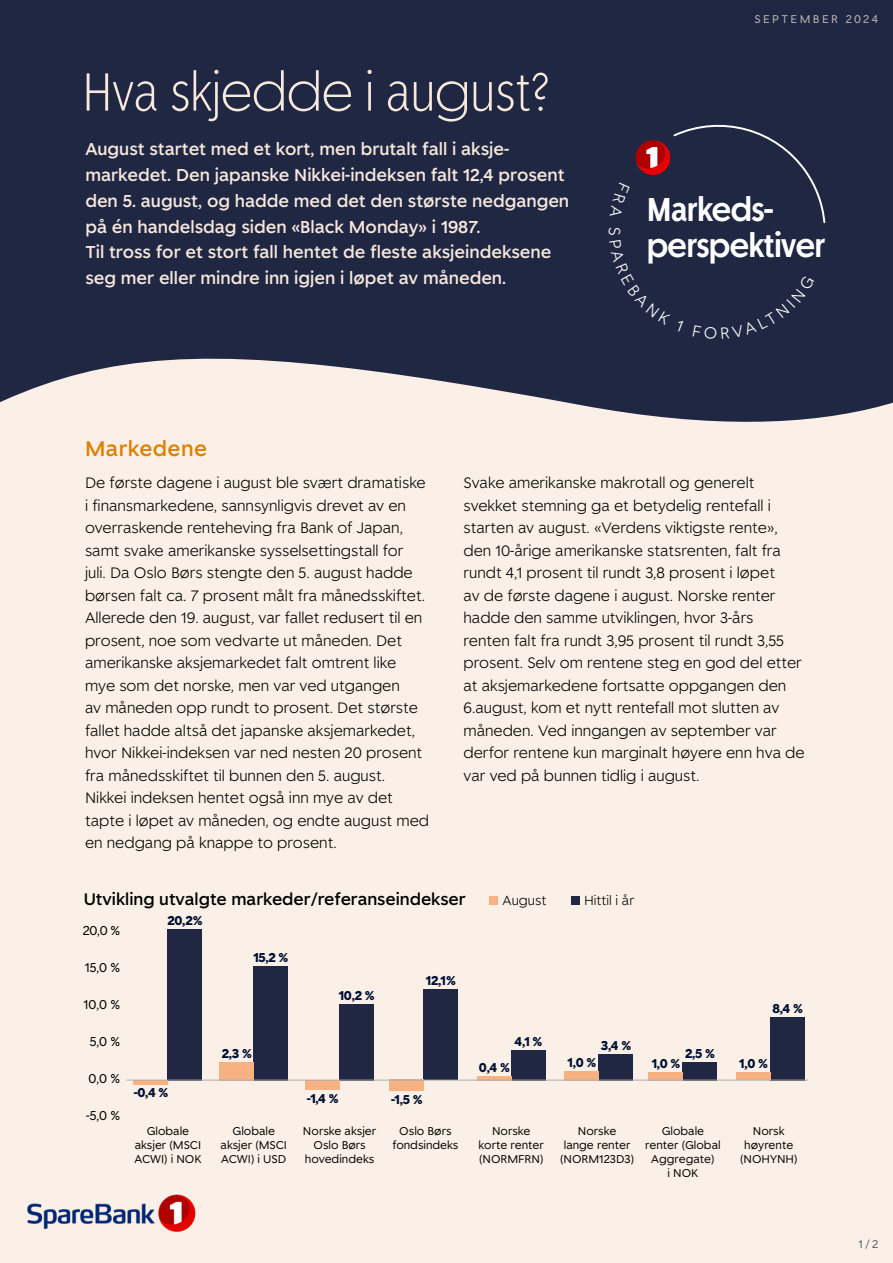
<style>
.page{position:relative;width:893px;height:1263px;background:#faf0e7}
.page>*{position:absolute;margin:0;border:0;box-sizing:border-box;transform-origin:0 0}
.t1{font:300 53.25px "Spare Bank 1 Title";color:#f8e9dd}
.t2{font:500 32.85px/36.2px "Spare Bank 1 Title";letter-spacing:-.02em;color:#fff}
.t3{font:500 21px "Spare Bank 1";letter-spacing:.02em;color:#dc8000}
.t4{font:500 17.1px/26px "Spare Bank 1";color:#f8e9dd}
.t5{font:500 16.5px "Spare Bank 1";color:#000}
.t6{font:300 15px/22.5px "Spare Bank 1";color:#000}
.t7{font:300 13.2px "Spare Bank 1";color:#000}
.t8{font:700 12.75px "Spare Bank 1";letter-spacing:-.02em;color:#001032}
.t9{font:12.75px "Spare Bank 1";color:#000}
.t10{font:11.25px/14.2px "Spare Bank 1";color:#000;text-align:center}
.t11{font:11.1px "Spare Bank 1";letter-spacing:.22em;color:#f8e9dd}
.t12{font:11.1px "Spare Bank 1";color:#202743}
</style>
<div class="page">
<svg style="left:0;top:0;width:893px;height:422px;background:#333951"></svg>
<img style="left:27px;top:1194px;width:169px;height:38px">
<div style="left:571px;top:896px;width:8px;height:9px;background:#202743"></div>
<div style="left:489px;top:896px;width:9px;height:9px;background:#f8b181"></div>
<div style="left:168px;top:929px;width:34px;height:151px;background:#202743"></div>
<div style="left:134px;top:1080px;width:34px;height:5px;background:#f8b181"></div>
<div style="left:254px;top:966px;width:34px;height:114px;background:#202743"></div>
<div style="left:220px;top:1062px;width:34px;height:18px;background:#f8b181"></div>
<div style="left:424px;top:989px;width:34px;height:91px;background:#202743"></div>
<div style="left:390px;top:1080px;width:34px;height:11px;background:#f8b181"></div>
<div style="left:683px;top:1062px;width:34px;height:18px;background:#202743"></div>
<div style="left:649px;top:1072px;width:34px;height:8px;background:#f8b181"></div>
<div style="left:340px;top:1004px;width:34px;height:76px;background:#202743"></div>
<div style="left:306px;top:1080px;width:34px;height:10px;background:#f8b181"></div>
<div style="left:599px;top:1054px;width:34px;height:26px;background:#202743"></div>
<div style="left:565px;top:1071px;width:34px;height:9px;background:#f8b181"></div>
<div style="left:511px;top:1050px;width:34px;height:30px;background:#202743"></div>
<svg style="left:477px;top:1076px;width:34px;height:4px"></svg>
<div style="left:770px;top:1017px;width:34px;height:63px;background:#202743"></div>
<div style="left:736px;top:1072px;width:34px;height:8px;background:#f8b181"></div>
<hr style="left:126px;top:1080px;width:682px;height:1px;background:#adadad">
<div style="left:609px;top:113px;width:216px;height:226px;background:#202743"></div>
<p class="t1" style="left:82px;top:57px;width:469px">Hva skjedde i august?</p>
<p class="t4" style="left:85px;top:135px;width:485px">August startet med et kort, men brutalt fall i aksje&shy;markedet. Den japanske Nikkei-indeksen falt 12,4 prosent den 5. august, og hadde med det den største nedgangen på én handelsdag siden «Black Monday» i 1987.<br>Til tross for et stort fall hentet de fleste aksjeindeksene seg mer eller mindre inn igjen i løpet av måneden.</p>
<p class="t3" style="left:85px;top:435px;width:123px">Markedene</p>
<p class="t11" style="left:754px;top:12px;width:125px">SEPTEMBER 2024</p>
<p class="t2" style="left:647px;top:190px;width:180px">Markeds&shy;perspektiver</p>
<p class="t6" style="left:85px;top:471px;width:346px">De første dagene i august ble svært dramatiske i finansmarkedene, sannsynligvis drevet av en overraskende renteheving fra Bank of Japan, samt svake amerikanske sysselsettingstall for<br>juli. Da Oslo Børs stengte den 5. august hadde børsen falt ca. 7 prosent målt fra månedsskiftet.<br>Allerede den 19. august, var fallet redusert til en prosent, noe som vedvarte ut måneden. Det amerikanske aksjemarkedet falt omtrent like mye som det norske, men var ved utgangen<br>av måneden opp rundt to prosent. Det største fallet hadde altså det japanske aksjemarkedet, hvor Nikkei-indeksen var ned nesten 20 prosent fra månedsskiftet til bunnen den 5. august.<br>Nikkei indeksen hentet også inn mye av det tapte i løpet av måneden, og endte august med en nedgang på knappe to prosent.</p>
<p class="t6" style="left:463px;top:471px;width:343px">Svake amerikanske makrotall og generelt svekket stemning ga et betydelig rentefall i starten av august. «Verdens viktigste rente», den 10-årige amerikanske statsrenten, falt fra rundt 4,1 prosent til rundt 3,8 prosent i løpet<br>av de første dagene i august. Norske renter hadde den samme utviklingen, hvor 3-års<br>renten falt fra rundt 3,95 prosent til rundt 3,55 prosent. Selv om rentene steg en god del etter at aksjemarkedene fortsatte oppgangen den 6.august, kom et nytt rentefall mot slutten av måneden. Ved inngangen av september var derfor rentene kun marginalt høyere enn hva de var ved på bunnen tidlig i august.</p>
<p class="t5" style="left:84px;top:888px;width:383px">Utvikling utvalgte markeder/referanseindekser</p>
<p class="t7" style="left:502px;top:892px;width:45px">August</p>
<p class="t7" style="left:584px;top:892px;width:52px">Hittil i år</p>
<p class="t9" style="left:83px;top:922px;width:39px">20,0 %</p>
<p class="t9" style="left:85px;top:959px;width:37px">15,0 %</p>
<p class="t9" style="left:84px;top:996px;width:38px">10,0 %</p>
<p class="t9" style="left:90px;top:1033px;width:32px">5,0 %</p>
<p class="t9" style="left:89px;top:1070px;width:33px">0,0 %</p>
<p class="t9" style="left:86px;top:1107px;width:35px">-5,0 %</p>
<p class="t10" style="left:134px;top:1123px;width:69px">Globale aksjer (MSCI<br>ACWI) i NOK</p>
<p class="t8" style="left:167px;top:912px;width:37px">20,2 %</p>
<p class="t8" style="left:253px;top:949px;width:36px">15,2 %</p>
<p class="t8" style="left:426px;top:972px;width:31px">12,1 %</p>
<p class="t8" style="left:339px;top:987px;width:37px">10,2 %</p>
<p class="t8" style="left:514px;top:1033px;width:29px">4,1 %</p>
<p class="t8" style="left:601px;top:1037px;width:32px">3,4 %</p>
<p class="t8" style="left:685px;top:1045px;width:31px">2,5 %</p>
<p class="t8" style="left:222px;top:1045px;width:31px">2,3 %</p>
<p class="t8" style="left:568px;top:1054px;width:30px">1,0 %</p>
<p class="t8" style="left:652px;top:1055px;width:30px">1,0 %</p>
<p class="t8" style="left:479px;top:1059px;width:32px">0,4 %</p>
<p class="t8" style="left:134px;top:1084px;width:36px">-0,4 %</p>
<p class="t8" style="left:307px;top:1090px;width:33px">-1,4 %</p>
<p class="t8" style="left:391px;top:1091px;width:33px">-1,5 %</p>
<p class="t10" style="left:303px;top:1123px;width:75px">Norske aksjer<br>Oslo Børs hovedindeks</p>
<p class="t10" style="left:221px;top:1123px;width:68px">Globale aksjer (MSCI<br>ACWI) i USD</p>
<p class="t10" style="left:479px;top:1123px;width:67px">Norske korte renter (NORMFRN)</p>
<p class="t10" style="left:560px;top:1123px;width:75px">Norske<br>lange renter (NORM123D3)</p>
<p class="t10" style="left:645px;top:1123px;width:77px">Globale renter (Global<br>Aggregate)</p>
<p class="t10" style="left:668px;top:1166px;width:32px">i NOK</p>
<p class="t10" style="left:392px;top:1123px;width:68px">Oslo Børs fondsindeks</p>
<p class="t8" style="left:772px;top:1000px;width:32px">8,4 %</p>
<p class="t8" style="left:739px;top:1055px;width:30px">1,0 %</p>
<p class="t10" style="left:740px;top:1123px;width:59px">Norsk høyrente (NOHYNH)</p>
<p class="t12" style="left:859px;top:1237px;width:21px">1/2</p>
</div>
